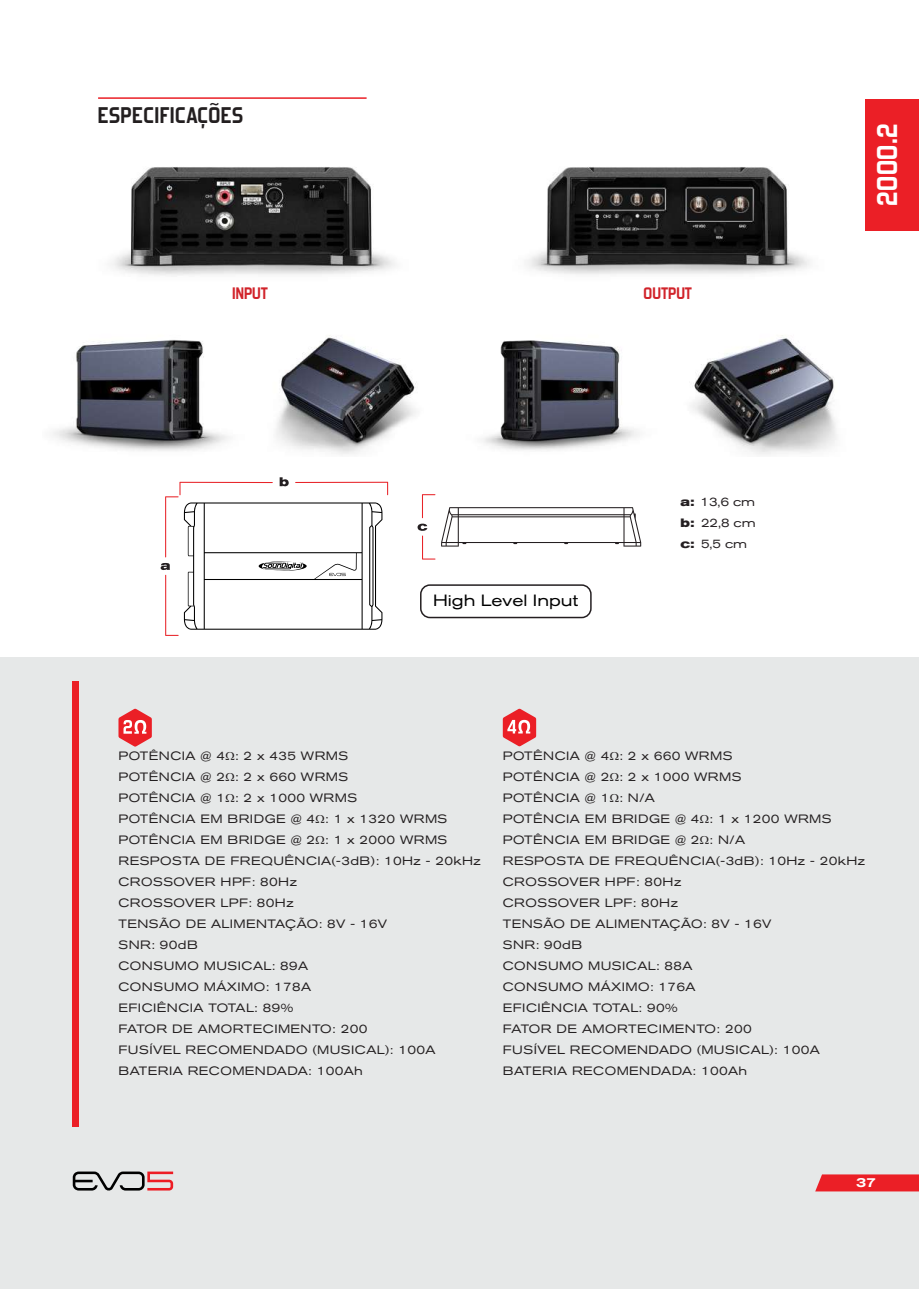
<style>
.page{position:relative;width:919px;height:1289px;background:#fff}
.page>*{position:absolute;margin:0;border:0;box-sizing:border-box;transform-origin:0 0}
.t1{font:700 28.5px "Forgotten Futurist Rg";color:#fff}
.t2{font:700 22.5px "Forgotten Futurist Rg";letter-spacing:.02em;color:#231f20}
.t3{font:700 16.5px "Forgotten Futurist Rg";color:#d1232a}
.t4{font:expanded 16.2px "Akzidenz Grotesk BQ";color:#000}
.t5{font:500 expanded 13.5px "Akzidenz Grotesk BE";color:#fff}
.t6{font:expanded 12px/21px "Akzidenz Grotesk BQ";letter-spacing:.04em;color:#231f20}
.t7{font:expanded 12px/21px "Akzidenz Grotesk BQ";color:#241f21;text-align:justify}
.s1{font-weight:700}
</style>
<div class="page">
<div style="left:0;top:657px;width:918px;height:631px;background:#e6e8e8"></div>
<hr style="left:98px;top:97px;width:268px;height:2px;background:#eb1f26">
<div style="left:865px;top:99px;width:53px;height:131px;background:#eb1f26"></div>
<svg style="left:815px;top:1174px;width:103px;height:17px;background:#ea2b31"></svg>
<div style="left:73px;top:681px;width:6px;height:445px;background:#eb1f26"></div>
<svg style="left:73px;top:1171px;width:100px;height:20px"></svg>
<img style="left:111px;top:167px;width:284px;height:109px">
<img style="left:527px;top:167px;width:283px;height:108px">
<img style="left:53px;top:340px;width:175px;height:111px">
<img style="left:276px;top:335px;width:140px;height:120px">
<img style="left:483px;top:340px;width:156px;height:111px">
<img style="left:691px;top:335px;width:146px;height:120px">
<svg style="left:118px;top:708px;width:34px;height:38px"></svg>
<svg style="left:502px;top:708px;width:34px;height:38px"></svg>
<svg style="left:417px;top:494px;width:18px;height:65px"></svg>
<svg style="left:441px;top:507px;width:200px;height:39px"></svg>
<svg style="left:161px;top:477px;width:227px;height:159px"></svg>
<div style="left:420px;top:584px;width:171px;height:34px;border:2px solid #241f21;border-radius:9px"></div>
<h2 class="t2" style="left:98px;top:102px;width:147px">ESPECIFICAÇÕES</h2>
<h3 class="t3" style="left:232px;top:283px;width:37px">INPUT</h3>
<h3 class="t3" style="left:643px;top:283px;width:50px">OUTPUT</h3>
<h1 class="t1" style="left:869px;top:206px;width:84px;rotate:-90deg">2000.2</h1>
<h3 class="t4" style="left:433px;top:591px;width:147px">High Level Input</h3>
<p class="t7" style="left:680px;top:491px;width:77px"><span class="s1">a:</span> 13,6 cm <span class="s1">b:</span> 22,8 cm <span class="s1">c:</span> 5,5 cm</p>
<p class="t6" style="left:118px;top:745px;width:364px">POTÊNCIA @ 4 : 2 x 435 WRMS<br>POTÊNCIA @ 2 : 2 x 660 WRMS<br>POTÊNCIA @ 1 : 2 x 1000 WRMS<br>POTÊNCIA EM BRIDGE @ 4 : 1 x 1320 WRMS<br>POTÊNCIA EM BRIDGE @ 2 : 1 x 2000 WRMS<br>RESPOSTA DE FREQUÊNCIA(-3dB): 10Hz - 20kHz<br>CROSSOVER HPF: 80Hz<br>CROSSOVER LPF: 80Hz<br>TENSÃO DE ALIMENTAÇÃO: 8V - 16V<br>SNR: 90dB<br>CONSUMO MUSICAL: 89A<br>CONSUMO MÁXIMO: 178A<br>EFICIÊNCIA TOTAL: 89%<br>FATOR DE AMORTECIMENTO: 200<br>FUSÍVEL RECOMENDADO (MUSICAL): 100A<br>BATERIA RECOMENDADA: 100Ah</p>
<p class="t6" style="left:502px;top:745px;width:364px">POTÊNCIA @ 4 : 2 x 660 WRMS<br>POTÊNCIA @ 2 : 2 x 1000 WRMS<br>POTÊNCIA @ 1 : N/A<br>POTÊNCIA EM BRIDGE @ 4 : 1 x 1200 WRMS<br>POTÊNCIA EM BRIDGE @ 2 : N/A<br>RESPOSTA DE FREQUÊNCIA(-3dB): 10Hz - 20kHz<br>CROSSOVER HPF: 80Hz<br>CROSSOVER LPF: 80Hz<br>TENSÃO DE ALIMENTAÇÃO: 8V - 16V<br>SNR: 90dB<br>CONSUMO MUSICAL: 88A<br>CONSUMO MÁXIMO: 176A<br>EFICIÊNCIA TOTAL: 90%<br>FATOR DE AMORTECIMENTO: 200<br>FUSÍVEL RECOMENDADO (MUSICAL): 100A<br>BATERIA RECOMENDADA: 100Ah</p>
<p class="t5" style="left:856px;top:1174px;width:22px">37</p>
</div>
